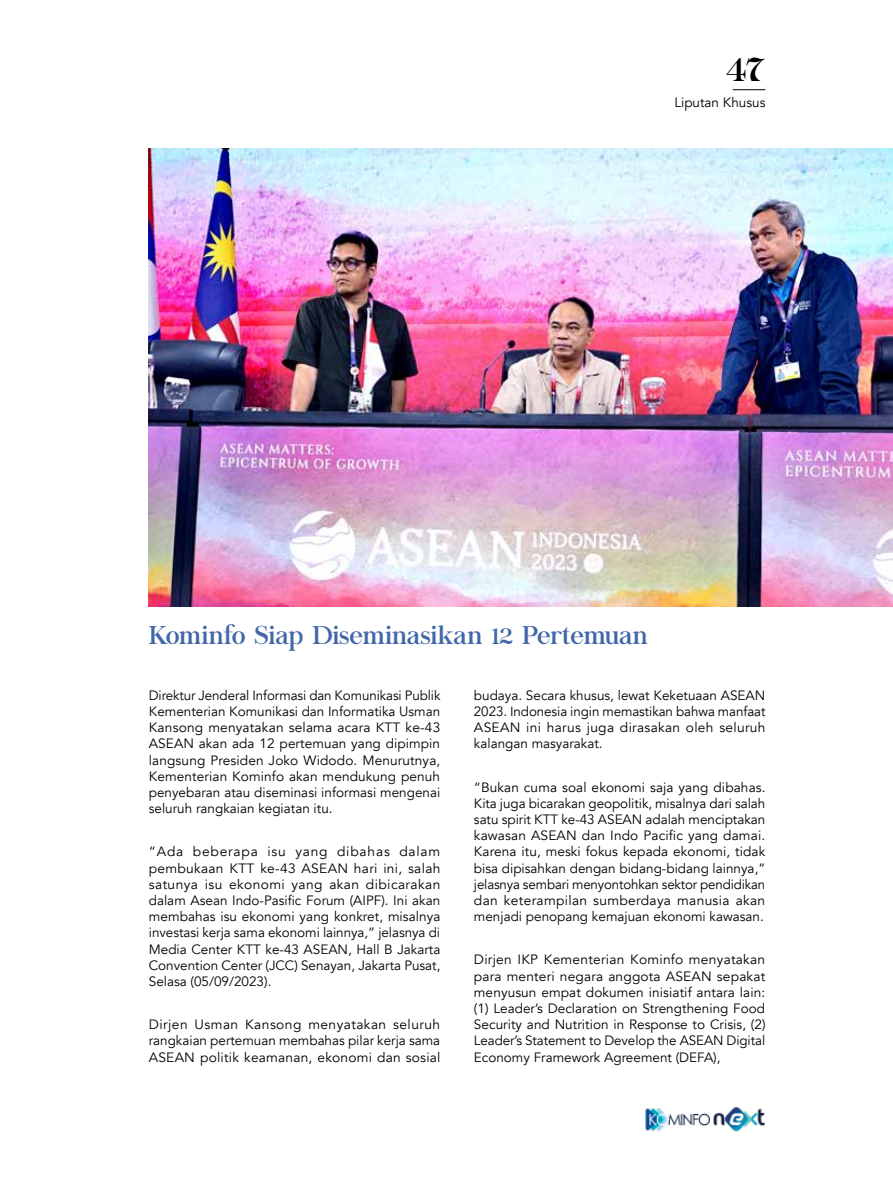
<style>
.page{position:relative;width:893px;height:1191px;background:#fff}
.page>*{position:absolute;margin:0;border:0;box-sizing:border-box;transform-origin:0 0}
.t1{font:37.5px "Chapaza";color:#000}
.t2{font:25.5px "Chapaza";color:#4167a7}
.t3{font:13.5px/16.2px "Avenir";color:#000;text-align:justify}
</style>
<div class="page">
<hr style="left:733px;top:89px;width:32px;height:1px;background:#000">
<img style="left:645px;top:1107px;width:120px;height:25px">
<img style="left:149px;top:149px;width:744px;height:457px">
<h1 class="t1" style="left:726px;top:46px;width:41px">47</h1>
<p class="t3" style="left:674px;top:95px;width:93px">Liputan Khusus</p>
<h2 class="t2" style="left:149px;top:620px;width:501px">Kominfo Siap Diseminasikan 12 Pertemuan</h2>
<p class="t3" style="left:149px;top:687px;width:293px">Direktur Jenderal Informasi dan Komunikasi Publik Kementerian Komunikasi dan Informatika Usman Kansong menyatakan selama acara KTT ke-43<br>ASEAN akan ada 12 pertemuan yang dipimpin langsung Presiden Joko Widodo. Menurutnya, Kementerian Kominfo akan mendukung penuh penyebaran atau diseminasi informasi mengenai seluruh rangkaian kegiatan itu.</p>
<p class="t3" style="left:149px;top:844px;width:293px">“Ada beberapa isu yang dibahas dalam pembukaan KTT ke-43 ASEAN hari ini, salah satunya isu ekonomi yang akan dibicarakan dalam Asean Indo-Pasific Forum (AIPF). Ini akan membahas isu ekonomi yang konkret, misalnya investasi kerja sama ekonomi lainnya,” jelasnya di Media Center KTT ke-43 ASEAN, Hall B Jakarta Convention Center (JCC) Senayan, Jakarta Pusat, Selasa (05/09/2023).</p>
<p class="t3" style="left:149px;top:1016px;width:293px">Dirjen Usman Kansong menyatakan seluruh rangkaian pertemuan membahas pilar kerja sama ASEAN politik keamanan, ekonomi dan sosial</p>
<p class="t3" style="left:474px;top:687px;width:293px">budaya. Secara khusus, lewat Keketuaan ASEAN 2023. Indonesia ingin memastikan bahwa manfaat ASEAN ini harus juga dirasakan oleh seluruh kalangan masyarakat.</p>
<p class="t3" style="left:474px;top:779px;width:293px">“Bukan cuma soal ekonomi saja yang dibahas.<br>Kita juga bicarakan geopolitik, misalnya dari salah satu spirit KTT ke-43 ASEAN adalah menciptakan kawasan ASEAN dan Indo Pacific yang damai.<br>Karena itu, meski fokus kepada ekonomi, tidak bisa dipisahkan dengan bidang-bidang lainnya,” jelasnya sembari menyontohkan sektor pendidikan dan keterampilan sumberdaya manusia akan menjadi penopang kemajuan ekonomi kawasan.</p>
<p class="t3" style="left:474px;top:952px;width:293px">Dirjen IKP Kementerian Kominfo menyatakan para menteri negara anggota ASEAN sepakat menyusun empat dokumen inisiatif antara lain: (1) Leader’s Declaration on Strengthening Food Security and Nutrition in Response to Crisis, (2)<br>Leader’s Statement to Develop the ASEAN Digital Economy Framework Agreement (DEFA),</p>
</div>
